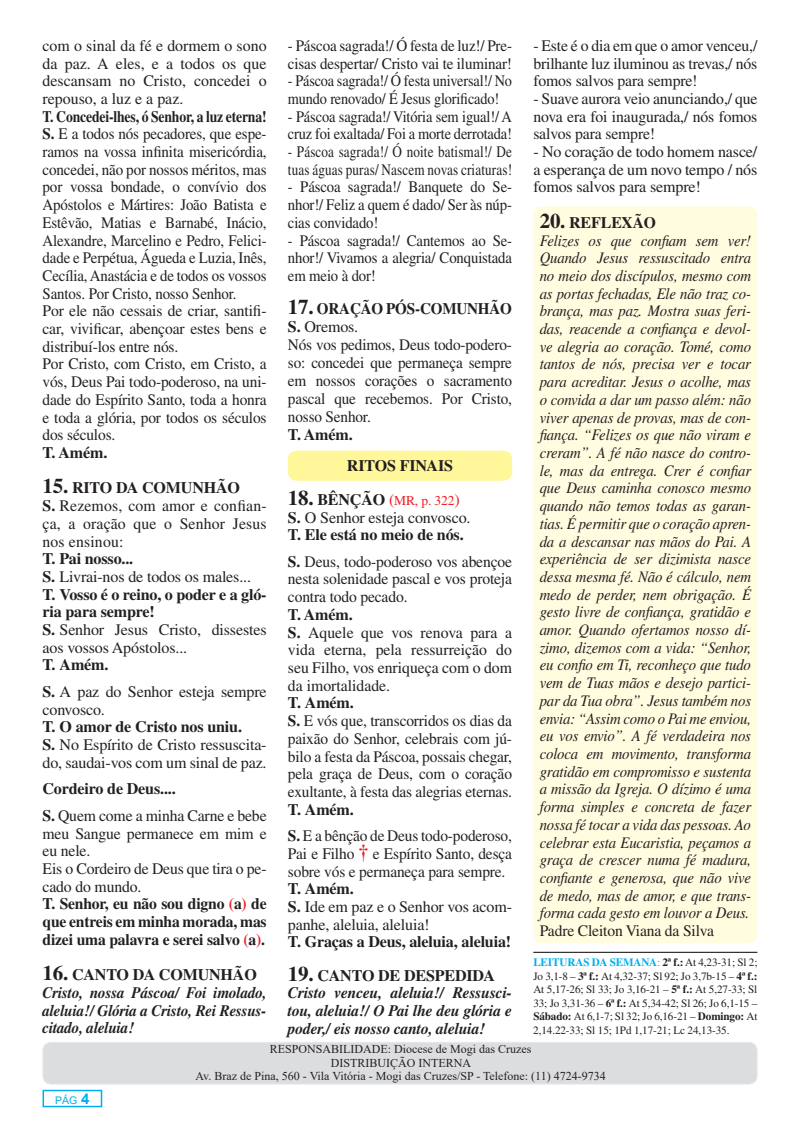
<style>
.page{position:relative;width:800px;height:1127px;background:#fff}
.page>*{position:absolute;margin:0;border:0;box-sizing:border-box;transform-origin:0 0}
.t1{font:italic 16.05px/17.7px "Times";letter-spacing:-.01em;color:#231f20;scale:.92 1}
.t2{font:16.05px/17.7px "Times";letter-spacing:-.01em;color:#231f20}
.t3{font:16.05px/17.7px "Times";letter-spacing:-.01em;color:#231f20;scale:.94 1}
.t4{font:16.05px/17.7px "Times";letter-spacing:-.01em;color:#231f20;scale:.96 1}
.t5{font:700 16.05px/17.7px "Times";letter-spacing:-.01em;color:#231f20}
.t6{font:16.05px/17.7px "Times";letter-spacing:-.01em;color:#231f20;text-align:justify;scale:.92 1}
.t7{font:italic 700 16.05px/17.7px "Times";letter-spacing:-.01em;color:#231f20}
.t8{font:italic 700 16.05px/17.7px "Times";letter-spacing:-.01em;color:#231f20;scale:.94 1}
.t9{font:16.05px/17.7px "Times";letter-spacing:.01em;color:#231f20}
.t10{font:16.05px/17.7px "Times";letter-spacing:.01em;color:#231f20;scale:.82 1}
.t11{font:16.05px/17.7px "Times";letter-spacing:-.01em;color:#231f20;scale:.9 1}
.t12{font:16.05px/17.7px "Times";letter-spacing:-.01em;color:#231f20;scale:.89 1}
.t13{font:13.5px "Times";color:#ee1d23}
.t14{font:12px/13.5px "Times New Roman";color:#231f20;text-align:center}
.t15{font:11.25px/13.5px "Times";letter-spacing:-.01em;color:#231f20;text-align:justify}
.t16{font:10.5px "Arial";color:#00aeef}
.s1{font-weight:700}
.s2{font-weight:700;font-size:21px}
.s3{font-weight:400}
.s4{color:#ee1d23}
.s5{font-style:normal;font-size:21px}
.s6{font-style:normal}
.s7{font-weight:700;font-size:21px;color:#231f20}
.s8{font-weight:700;font-size:16.05px;color:#231f20}
.s9{font-size:16.05px}
.s10{font-weight:700;font-size:21px;color:#ee1d23}
.s11{font-weight:700;font-style:normal;font-size:21px}
.s12{font-weight:700;font-style:normal}
.s13{font-weight:700;color:#00aeef}
.s14{color:#00aeef}
.s15{font-weight:700;font-size:15px}
</style>
<div class="page">
<div style="left:43px;top:1090px;width:59px;height:17px;border:2px solid #00aeef"></div>
<div style="left:288px;top:451px;width:223px;height:29px;background:#fff79a;border-radius:9px"></div>
<div style="left:288px;top:451px;width:224px;height:29px;border:1px solid #fff79a;border-radius:9px"></div>
<div style="left:533px;top:206px;width:224px;height:737px;background:#fffce0;border-radius:9px"></div>
<div style="left:43px;top:1042px;width:713px;height:42px;background:#dcdddf;border-radius:9px"></div>
<div style="left:43px;top:1042px;width:714px;height:42px;border:1px solid #e6e7e9;border-radius:9px"></div>
<hr style="left:533px;top:952px;width:224px;height:1px;background:#231f20">
<p class="t2" style="left:43px;top:37px;width:225px;text-align:justify">com o sinal da fé e dormem o sono da paz. A eles, e a todos os que descansam no Cristo, concedei o repouso, a luz e a paz.</p>
<p class="t3" style="left:43px;top:107px;width:240px"><span class="s1">T. Concedei-lhes, ó Senhor, a luz eterna!<br>S.</span> E a todos nós pecadores, que espe&shy;ramos na vossa infinita misericórdia, concedei, não por nossos méritos, mas por vossa bondade, o convívio dos Apóstolos e Mártires: João Batista e Estêvão, Matias e Barnabé, Inácio, Alexandre, Marcelino e Pedro, Felici&shy;dade e Perpétua, Águeda e Luzia, Inês, Cecília, Anastácia e de todos os vossos Santos. Por Cristo, nosso Senhor.<br>Por ele não cessais de criar, santifi&shy;car, vivificar, abençoar estes bens e distribuí-los entre nós.<br>Por Cristo, com Cristo, em Cristo, a vós, Deus Pai todo-poderoso, na uni&shy;dade do Espírito Santo, toda a honra e toda a glória, por todos os séculos dos séculos.</p>
<p class="t5" style="left:43px;top:443px;width:66px">T. Amém.</p>
<p class="t9" style="left:43px;top:479px;width:225px"><span class="s2">15.</span> <span class="s1">RITO DA COMUNHÃO<br>S.</span> Rezemos, com amor e confian&shy;ça, a oração que o Senhor Jesus nos ensinou:</p>
<p class="t2" style="left:43px;top:550px;width:225px"><span class="s1">T. Pai nosso...<br>S.</span> Livrai-nos de todos os males...<br><span class="s1">T. Vosso é o reino, o poder e a gló&shy;ria para sempre!<br>S.</span> Senhor Jesus Cristo, dissestes aos vossos Apóstolos...</p>
<p class="t2" style="left:43px;top:652px;width:225px;line-height:26.5px"><span class="s1">T. Amém.<br>S.</span> A paz do Senhor esteja sempre</p>
<p class="t2" style="left:43px;top:700px;width:64px">convosco.</p>
<p class="t2" style="left:43px;top:718px;width:225px"><span class="s1">T. O amor de Cristo nos uniu.<br>S.</span> No Espírito de Cristo ressuscita&shy;do, saudai-vos com um sinal de paz.</p>
<p class="t2" style="left:43px;top:775px;width:225px;line-height:26.5px"><span class="s1">Cordeiro de Deus....<br>S.</span> Quem come a minha Carne e bebe</p>
<p class="t5" style="left:43px;top:824px;width:225px"><span class="s3">meu Sangue permanece em mim e eu nele.<br>Eis o Cordeiro de Deus que tira o pe&shy;cado do mundo.<br></span>T. Senhor, eu não sou digno <span class="s4">(</span>a<span class="s4">)</span> de que entreis em minha morada, mas dizei uma palavra e serei salvo <span class="s4">(</span>a<span class="s4">)</span>.</p>
<p class="t8" style="left:43px;top:966px;width:240px"><span class="s5">16.</span> <span class="s6">CANTO DA COMUNHÃO<br></span>Cristo, nossa Páscoa/ Foi imolado, aleluia!/ Glória a Cristo, Rei Ressus&shy;citado, aleluia!</p>
<p class="t3" style="left:288px;top:37px;width:240px">- Páscoa sagrada!/ Ó festa de luz!/ Pre&shy;cisas despertar/ Cristo vai te iluminar!</p>
<p class="t12" style="left:288px;top:72px;width:253px">- Páscoa sagrada!/ Ó festa universal!/ No mundo renovado/ É Jesus glorificado!</p>
<p class="t11" style="left:288px;top:107px;width:250px">- Páscoa sagrada!/ Vitória sem igual!/ A cruz foi exaltada/ Foi a morte derrotada!</p>
<p class="t10" style="left:288px;top:143px;width:275px">- Páscoa sagrada!/ Ó noite batismal!/ De tuas águas puras/ Nascem novas criaturas!</p>
<p class="t6" style="left:288px;top:178px;width:245px">- Páscoa sagrada!/ Banquete do Se&shy;nhor!/ Feliz a quem é dado/ Ser às núp&shy;cias convidado!</p>
<p class="t6" style="left:288px;top:231px;width:245px">- Páscoa sagrada!/ Cantemos ao Se&shy;nhor!/ Vivamos a alegria/ Conquistada em meio à dor!</p>
<p class="t2" style="left:288px;top:300px;width:225px"><span class="s2">17.</span> <span class="s1">ORAÇÃO PÓS-COMUNHÃO<br>S.</span> Oremos.<br>Nós vos pedimos, Deus todo-podero&shy;so: concedei que permaneça sempre em nossos corações o sacramento pascal que recebemos. Por Cristo, nosso Senhor.</p>
<p class="t5" style="left:347px;top:418px;width:107px;line-height:31.2px;text-indent:-59px">T. Amém.<br>RITOS FINAIS</p>
<p class="t13" style="left:288px;top:492px;width:173px"><span class="s7">18.</span> <span class="s8">BÊNÇÃO</span> <span class="s9">(</span>MR, p. 322<span class="s9">)</span></p>
<p class="t5" style="left:288px;top:508px;width:184px">S. <span class="s3">O Senhor esteja convosco.<br></span>T. Ele está no meio de nós.</p>
<p class="t2" style="left:288px;top:552px;width:225px;text-align:justify"><span class="s1">S.</span> Deus, todo-poderoso vos abençoe nesta solenidade pascal e vos proteja contra todo pecado.</p>
<p class="t2" style="left:288px;top:605px;width:225px"><span class="s1">T. Amém.<br>S.</span> Aquele que vos renova para a vida eterna, pela ressurreição do seu Filho, vos enriqueça com o dom da imortalidade.</p>
<p class="t4" style="left:288px;top:694px;width:235px"><span class="s1">T. Amém.<br>S.</span> E vós que, transcorridos os dias da paixão do Senhor, celebrais com jú&shy;bilo a festa da Páscoa, possais chegar, pela graça de Deus, com o coração exultante, à festa das alegrias eternas.</p>
<p class="t4" style="left:288px;top:796px;width:235px;line-height:26.5px"><span class="s1">T. Amém.<br>S.</span> E a bênção de Deus todo-poderoso,</p>
<p class="t4" style="left:288px;top:844px;width:235px">Pai e Filho <span class="s10">†</span> e Espírito Santo, desça sobre vós e permaneça para sempre.</p>
<p class="t2" style="left:288px;top:880px;width:225px"><span class="s1">T. Amém.<br>S.</span> Ide em paz e o Senhor vos acom&shy;panhe, aleluia, aleluia!</p>
<p class="t5" style="left:288px;top:933px;width:225px">T. Graças a Deus, aleluia, aleluia!</p>
<p class="t7" style="left:288px;top:966px;width:225px"><span class="s5">19.</span> <span class="s6">CANTO DE DESPEDIDA<br></span>Cristo venceu, aleluia!/ Ressusci&shy;tou, aleluia!/ O Pai lhe deu glória e poder,/ eis nosso canto, aleluia!</p>
<p class="t2" style="left:533px;top:37px;width:225px;text-align:justify">- Este é o dia em que o amor venceu,/ brilhante luz iluminou as trevas,/ nós fomos salvos para sempre!</p>
<p class="t2" style="left:533px;top:90px;width:225px;text-align:justify">- Suave aurora veio anunciando,/ que nova era foi inaugurada,/ nós fomos salvos para sempre!</p>
<p class="t2" style="left:533px;top:143px;width:225px;text-align:justify">- No coração de todo homem nasce/ a esperança de um novo tempo / nós fomos salvos para sempre!</p>
<p class="t1" style="left:539px;top:214px;width:231px"><span class="s11">20.</span> <span class="s12">REFLEXÃO<br></span>Felizes os que confiam sem ver!<br>Quando Jesus ressuscitado entra no meio dos discípulos, mesmo com as portas fechadas, Ele não traz co&shy;brança, mas paz. Mostra suas feri&shy;das, reacende a confiança e devol&shy;ve alegria ao coração. Tomé, como tantos de nós, precisa ver e tocar para acreditar. Jesus o acolhe, mas o convida a dar um passo além: não viver apenas de provas, mas de con&shy;fiança. “Felizes os que não viram e creram”. A fé não nasce do contro&shy;le, mas da entrega. Crer é confiar que Deus caminha conosco mesmo quando não temos todas as garan&shy;tias. É permitir que o coração apren&shy;da a descansar nas mãos do Pai. A experiência de ser dizimista nasce dessa mesma fé. Não é cálculo, nem medo de perder, nem obrigação. É gesto livre de confiança, gratidão e amor. Quando ofertamos nosso dí&shy;zimo, dizemos com a vida: “Senhor, eu confio em Ti, reconheço que tudo vem de Tuas mãos e desejo partici&shy;par da Tua obra”. Jesus também nos envia: “Assim como o Pai me enviou, eu vos envio”. A fé verdadeira nos coloca em movimento, transforma gratidão em compromisso e sustenta a missão da Igreja. O dízimo é uma forma simples e concreta de fazer nossa fé tocar a vida das pessoas. Ao celebrar esta Eucaristia, peçamos a graça de crescer numa fé madura, confiante e generosa, que não vive de medo, mas de amor, e que trans&shy;forma cada gesto em louvor a Deus.</p>
<p class="t2" style="left:539px;top:922px;width:176px">Padre Cleiton Viana da Silva</p>
<p class="t15" style="left:533px;top:955px;width:225px"><span class="s13">LEITURAS DA SEMANA</span><span class="s14">:</span> <span class="s1">2ª f.:</span> At 4,23-31; Sl 2; Jo 3,1-8 – <span class="s1">3ª f.:</span> At 4,32-37; Sl 92; Jo 3,7b-15 – <span class="s1">4ª f.:<br></span>At 5,17-26; Sl 33; Jo 3,16-21 – <span class="s1">5ª f.:</span> At 5,27-33; Sl 33; Jo 3,31-36 – <span class="s1">6ª f.:</span> At 5,34-42; Sl 26; Jo 6,1-15 – <span class="s1">Sábado:</span> At 6,1-7; Sl 32; Jo 6,16-21 – <span class="s1">Domingo:</span> At 2,14.22-33; Sl 15; 1Pd 1,17-21; Lc 24,13-35.</p>
<p class="t16" style="left:55px;top:1093px;width:36px">PÁG <span class="s15">4</span></p>
<p class="t14" style="left:195px;top:1042px;width:412px">RESPONSABILIDADE: Diocese de Mogi das Cruzes<br>DISTRIBUIÇÃO INTERNA<br>Av. Braz de Pina, 560 - Vila Vitória - Mogi das Cruzes/SP - Telefone: (11) 4724-9734</p>
</div>
